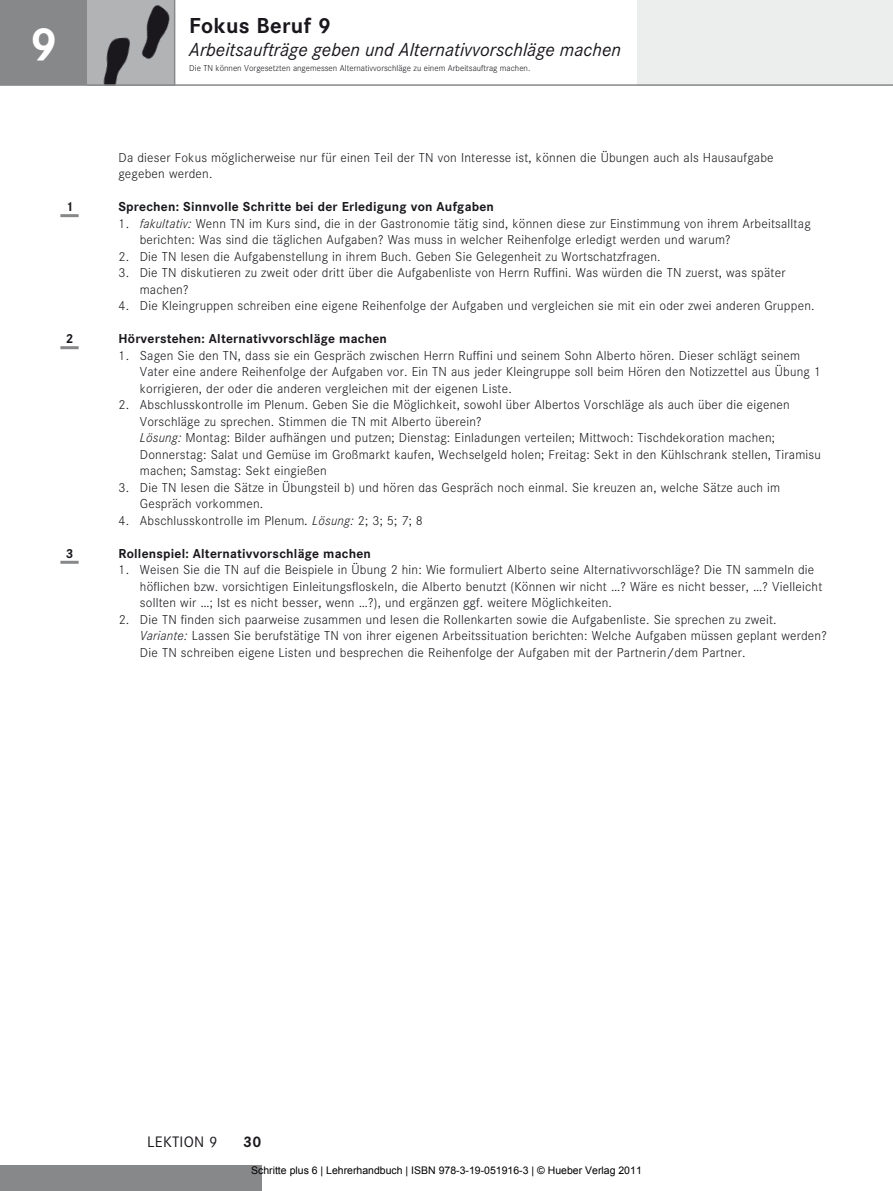
<style>
.page{position:relative;width:893px;height:1191px;background:#fff}
.page>*{position:absolute;margin:0;border:0;box-sizing:border-box;transform-origin:0 0}
.t1{font:700 48px "Corporate S";color:#fff}
.t2{font:700 22.5px "Corporate S";letter-spacing:.015em;color:#1a171c}
.t3{font:italic 19.5px "Corporate S";color:#1a171c}
.t4{font:15.75px "Corporate S";letter-spacing:.015em;color:#1a171c}
.t5{font:700 15.75px "Corporate S";color:#1a171c}
.t6{font:300 13.5px/16.5px "Corporate S";letter-spacing:.015em;color:#1a171c}
.t7{font:700 13.5px "Corporate S";letter-spacing:.015em;color:#1a171c}
.t8{font:10.5px "Arial";color:#000}
.t9{font:300 9px "Corporate S";color:#1a171c}
.s1{font-style:italic}
.s2{font-weight:400;font-style:italic}
</style>
<div class="page">
<div style="left:638px;top:0;width:255px;height:85px;background:#eceded"></div>
<div style="left:0;top:0;width:87px;height:85px;background:#87888a"></div>
<div style="left:87px;top:0;width:88px;height:85px;background:#b1b3b4"></div>
<img style="left:141px;top:4px;width:29px;height:55px">
<img style="left:103px;top:37px;width:27px;height:47px">
<hr style="left:0;top:84px;width:893px;height:2px;background:#87888a">
<hr style="left:174px;top:0;width:1px;height:85px;background:#87888a">
<div style="left:0;top:1165px;width:261px;height:26px;background:#87888a"></div>
<hr style="left:60px;top:214px;width:19px;height:3px;background:#87888a">
<hr style="left:60px;top:346px;width:19px;height:3px;background:#87888a">
<hr style="left:60px;top:561px;width:19px;height:3px;background:#87888a">
<h1 class="t1" style="left:30px;top:17px;width:29px">9</h1>
<p class="t7" style="left:66px;top:199px;width:9px">1</p>
<p class="t7" style="left:66px;top:331px;width:9px">2</p>
<p class="t7" style="left:66px;top:545px;width:9px">3</p>
<h2 class="t2" style="left:189px;top:13px;width:143px">Fokus Beruf 9</h2>
<h3 class="t3" style="left:189px;top:38px;width:433px">Arbeitsaufträge geben und Alternativvorschläge machen</h3>
<p class="t9" style="left:189px;top:63px;width:343px">Die TN können Vorgesetzten angemessen Alternativvorschläge zu einem Arbeitsauftrag machen.</p>
<p class="t6" style="left:118px;top:149px;width:657px">Da dieser Fokus möglicherweise nur für einen Teil der TN von Interesse ist, können die Übungen auch als Hausaufgabe gegeben werden.</p>
<p class="t7" style="left:118px;top:199px;width:377px">Sprechen: Sinnvolle Schritte bei der Erledigung von Aufgaben</p>
<p class="t6" style="left:140px;top:215px;width:672px;text-indent:-21px">1. <span class="s1">fakultativ:</span> Wenn TN im Kurs sind, die in der Gastronomie tätig sind, können diese zur Einstimmung von ihrem Arbeitsalltag berichten: Was sind die täglichen Aufgaben? Was muss in welcher Reihenfolge erledigt werden und warum?</p>
<p class="t6" style="left:118px;top:248px;width:544px">2. Die TN lesen die Aufgabenstellung in ihrem Buch. Geben Sie Gelegenheit zu Wortschatzfragen.</p>
<p class="t6" style="left:140px;top:265px;width:647px;text-indent:-21px">3. Die TN diskutieren zu zweit oder dritt über die Aufgabenliste von Herrn Ruffini. Was würden die TN zuerst, was später machen?</p>
<p class="t6" style="left:118px;top:298px;width:698px">4. Die Kleingruppen schreiben eine eigene Reihenfolge der Aufgaben und vergleichen sie mit ein oder zwei anderen Gruppen.</p>
<p class="t7" style="left:119px;top:331px;width:270px">Hörverstehen: Alternativvorschläge machen</p>
<p class="t6" style="left:140px;top:347px;width:683px;text-indent:-21px">1. Sagen Sie den TN, dass sie ein Gespräch zwischen Herrn Ruffini und seinem Sohn Alberto hören. Dieser schlägt seinem<br>Vater eine andere Reihenfolge der Aufgaben vor. Ein TN aus jeder Kleingruppe soll beim Hören den Notizzettel aus Übung 1 korrigieren, der oder die anderen vergleichen mit der eigenen Liste.</p>
<p class="t6" style="left:140px;top:397px;width:683px;text-indent:-21px">2. Abschlusskontrolle im Plenum. Geben Sie die Möglichkeit, sowohl über Albertos Vorschläge als auch über die eigenen Vorschläge zu sprechen. Stimmen die TN mit Alberto überein?<br><span class="s1">Lösung:</span> Montag: Bilder aufhängen und putzen; Dienstag: Einladungen verteilen; Mittwoch: Tischdekoration machen; Donnerstag: Salat und Gemüse im Großmarkt kaufen, Wechselgeld holen; Freitag: Sekt in den Kühlschrank stellen, Tiramisu machen; Samstag: Sekt eingießen</p>
<p class="t6" style="left:140px;top:479px;width:642px;text-indent:-21px">3. Die TN lesen die Sätze in Übungsteil b) und hören das Gespräch noch einmal. Sie kreuzen an, welche Sätze auch im<br>Gespräch vorkommen.</p>
<p class="t6" style="left:119px;top:512px;width:306px">4. Abschlusskontrolle im Plenum<span class="s2">.</span> <span class="s1">Lösung:</span> 2; 3; 5; 7; 8</p>
<p class="t7" style="left:119px;top:545px;width:254px">Rollenspiel: Alternativvorschläge machen</p>
<p class="t6" style="left:140px;top:562px;width:684px;text-indent:-21px">1. Weisen Sie die TN auf die Beispiele in Übung 2 hin: Wie formuliert Alberto seine Alternativvorschläge? Die TN sammeln die höflichen bzw. vorsichtigen Einleitungsfloskeln, die Alberto benutzt (Können wir nicht …? Wäre es nicht besser, …? Vielleicht sollten wir …; Ist es nicht besser, wenn …?), und ergänzen ggf. weitere Möglichkeiten.</p>
<p class="t6" style="left:140px;top:611px;width:688px;text-indent:-21px">2. Die TN finden sich paarweise zusammen und lesen die Rollenkarten sowie die Aufgabenliste. Sie sprechen zu zweit.<br><span class="s1">Variante:</span> Lassen Sie berufstätige TN von ihrer eigenen Arbeitssituation berichten: Welche Aufgaben müssen geplant werden?<br>Die TN schreiben eigene Listen und besprechen die Reihenfolge der Aufgaben mit der Partnerin/dem Partner.</p>
<p class="t4" style="left:147px;top:1133px;width:72px">LEKTION 9</p>
<p class="t5" style="left:243px;top:1132px;width:20px">30</p>
<p class="t8" style="left:251px;top:1163px;width:392px">Schritte plus 6 | Lehrerhandbuch | ISBN 978-3-19-051916-3 | © Hueber Verlag 2011</p>
</div>
